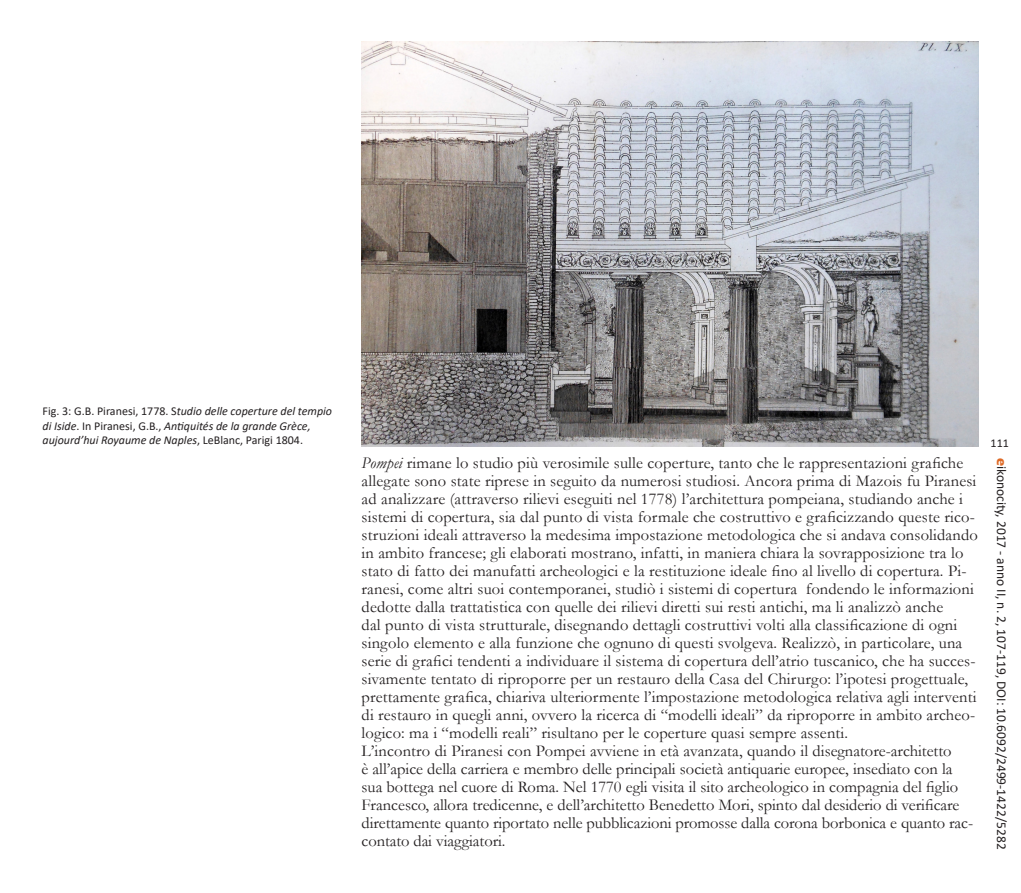
<style>
.page{position:relative;width:1021px;height:893px;background:#fff}
.page>*{position:absolute;margin:0;border:0;box-sizing:border-box;transform-origin:0 0}
.Normale{font:16.5px/18px "Garamond";letter-spacing:.01em;color:#231f20}
.t1{font:13.5px "Calibri";color:#231f20}
.Normale-2{font:italic 12px/14.4px "Calibri";color:#231f20}
.t2{font:12px "Calibri";color:#231f20}
.s1{font-style:normal}
.s2{font-style:italic}
.s3{font-family:"Eras ITC";font-weight:700;color:#df6a26}
</style>
<div class="page">
<img style="left:361px;top:42px;width:617px;height:404px">
<p class="Normale-2" style="left:43px;top:403px;width:291px"><span class="s1">Fig. 3: G.B. Piranesi, 1778. S</span>tudio delle coperture del tempio di Iside<span class="s1">. In Piranesi, G.B.,</span> Antiquités de la grande Grèce, aujourd’hui Royaume de Naples<span class="s1">, LeBlanc, Parigi 1804.</span></p>
<p class="Normale" style="left:361px;top:453px;width:617px"><span class="s2">Pompei</span> rimane lo studio più verosimile sulle coperture, tanto che le rappresentazioni grafiche allegate sono state riprese in seguito da numerosi studiosi. Ancora prima di Mazois fu Piranesi ad analizzare (attraverso rilievi eseguiti nel 1778) l’architettura pompeiana, studiando anche i sistemi di copertura, sia dal punto di vista formale che costruttivo e graficizzando queste rico&shy;struzioni ideali attraverso la medesima impostazione metodologica che si andava consolidando in ambito francese; gli elaborati mostrano, infatti, in maniera chiara la sovrapposizione tra lo stato di fatto dei manufatti archeologici e la restituzione ideale fino al livello di copertura. Pi&shy;ranesi, come altri suoi contemporanei, studiò i sistemi di copertura fondendo le informazioni dedotte dalla trattatistica con quelle dei rilievi diretti sui resti antichi, ma li analizzò anche<br>dal punto di vista strutturale, disegnando dettagli costruttivi volti alla classificazione di ogni singolo elemento e alla funzione che ognuno di questi svolgeva. Realizzò, in particolare, una serie di grafici tendenti a individuare il sistema di copertura dell’atrio tuscanico, che ha succes&shy;sivamente tentato di riproporre per un restauro della Casa del Chirurgo: l’ipotesi progettuale, prettamente grafica, chiariva ulteriormente l’impostazione metodologica relativa agli interventi di restauro in quegli anni, ovvero la ricerca di “modelli ideali” da riproporre in ambito archeo&shy;logico: ma i “modelli reali” risultano per le coperture quasi sempre assenti.</p>
<p class="Normale" style="left:361px;top:741px;width:613px">L’incontro di Piranesi con Pompei avviene in età avanzata, quando il disegnatore-architetto<br>è all’apice della carriera e membro delle principali società antiquarie europee, insediato con la sua bottega nel cuore di Roma. Nel 1770 egli visita il sito archeologico in compagnia del figlio Francesco, allora tredicenne, e dell’architetto Benedetto Mori, spinto dal desiderio di verificare direttamente quanto riportato nelle pubblicazioni promosse dalla corona borbonica e quanto rac&shy;contato dai viaggiatori.</p>
<p class="t2" style="left:990px;top:435px;width:20px">111</p>
<p class="t1" style="left:1011px;top:458px;width:393px;rotate:90deg"><span class="s3">e</span>ikonocity, 2017 - anno II, n. 2, 107-119, DOI: 10.6092/2499-1422/5282</p>
</div>
